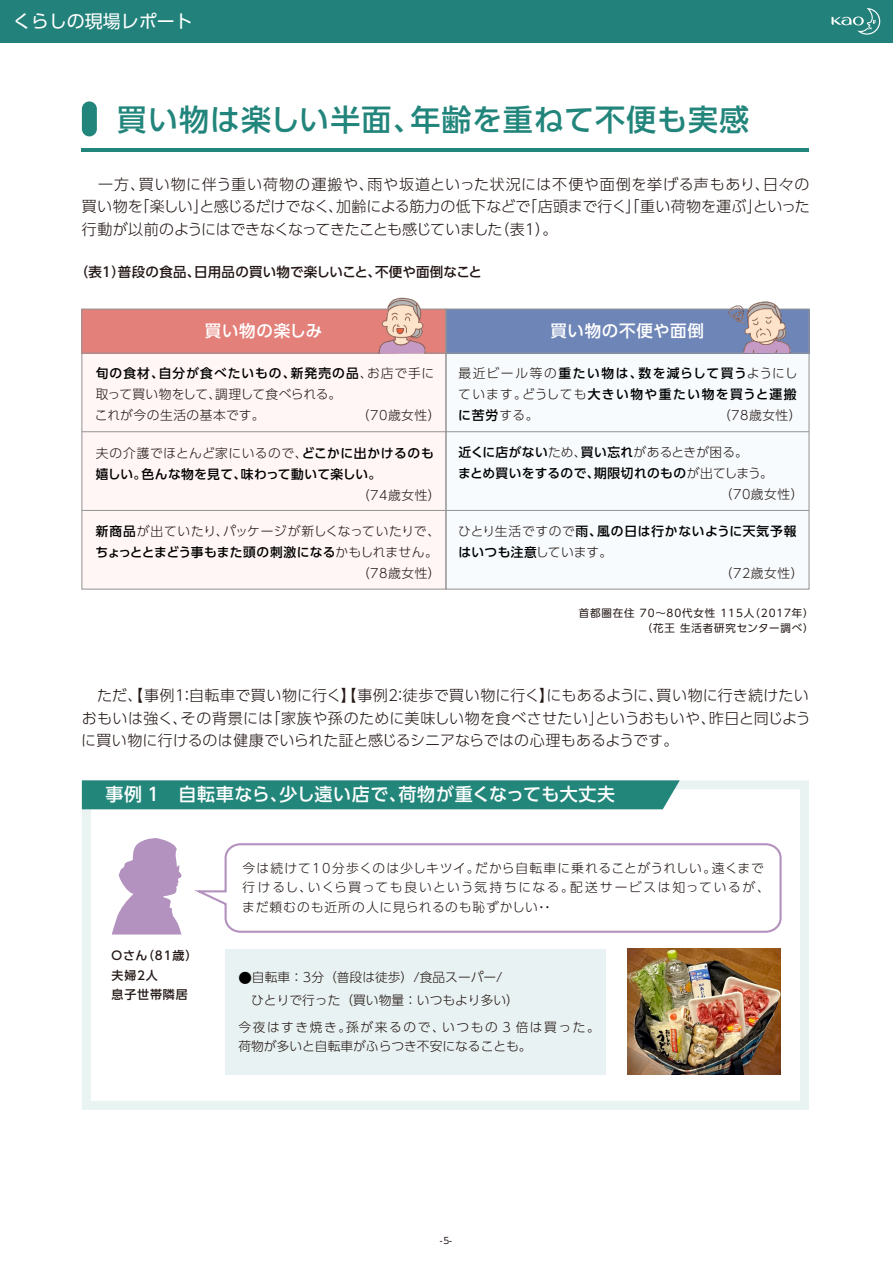
<style>
.page{position:relative;width:893px;height:1263px;background:#fff}
.page>*{position:absolute;margin:0;border:0;box-sizing:border-box;transform-origin:0 0}
.t1{font:500 30px "UD Shin Go Pro";letter-spacing:.03em;color:#22857b}
.t2{font:500 18px "UD Shin Go Pro";letter-spacing:.03em;color:#fff}
.t3{font:18px "UD Shin Go Pro";color:#fff}
.t4{font:500 16.5px "UD Shin Go Pro";letter-spacing:.04em;color:#fff}
.t5{font:300 15px/22.5px "UD Shin Go Pro";letter-spacing:.005em;color:#231815;text-align:justify}
.t6{font:500 13.5px "UD Shin Go Pro";letter-spacing:.015em;color:#231815}
.t7{font:300 12.75px/19.5px "UD Shin Go Pro";letter-spacing:.08em;color:#231815}
.t8{font:300 12.75px/22px "UD Shin Go Pro";color:#231815}
.t9{font:500 12.75px/21px "UD Shin Go Pro";letter-spacing:.04em;color:#000}
.t10{font:300 12.75px/21px "UD Shin Go Pro";letter-spacing:.04em;color:#231815;text-align:right}
.t11{font:300 12.75px/21px "UD Shin Go Pro";letter-spacing:.02em;color:#231815}
.t12{font:500 12.75px/21px "UD Shin Go Pro";letter-spacing:.11em;color:#000}
.t13{font:500 12.75px "UD Shin Go Pro";letter-spacing:.06em;color:#000}
.t14{font:300 12.75px "UD Shin Go Pro";letter-spacing:.005em;color:#231815}
.t15{font:500 12px/19.5px "UD Shin Go Pro";letter-spacing:.07em;color:#231815}
.t16{font:10.5px/15px "UD Shin Go Pro";letter-spacing:.08em;color:#231815;text-align:right}
.t17{font:9px "UD Shin Go Pro";color:#231815}
.s1{font-weight:500;color:#000}
.s2{font-weight:300;color:#231815}
.s3{font-family:"Koz Go Pr 6 N";font-weight:400;font-size:13.5px;color:#000}
</style>
<div class="page">
<div style="left:0;top:0;width:893px;height:42px;background:#22827b"></div>
<svg style="left:831px;top:8px;width:49px;height:27px"></svg>
<hr style="left:82px;top:149px;width:727px;height:3px;background:#22857b">
<div style="left:82px;top:101px;width:15px;height:35px;background:#22857b;border-radius:7px"></div>
<div style="left:82px;top:353px;width:364px;height:236px;background:#fff6f5"></div>
<div style="left:446px;top:353px;width:363px;height:236px;background:#f7fbfd"></div>
<div style="left:82px;top:309px;width:364px;height:44px;background:#e38079"></div>
<div style="left:446px;top:309px;width:363px;height:44px;background:#6e85b7"></div>
<div style="left:81px;top:309px;width:365px;height:280px;border:1px solid #939394"></div>
<div style="left:445px;top:309px;width:364px;height:280px;border:1px solid #939394"></div>
<hr style="left:82px;top:353px;width:727px;height:1px;background:#939394">
<hr style="left:82px;top:431px;width:727px;height:1px;background:#939394">
<hr style="left:82px;top:510px;width:727px;height:1px;background:#939394">
<svg style="left:82px;top:780px;width:727px;height:330px"></svg>
<div style="left:82px;top:780px;width:598px;height:29px;background:#22867b"></div>
<img style="left:627px;top:949px;width:154px;height:125px">
<img style="left:375px;top:298px;width:55px;height:55px">
<img style="left:727px;top:301px;width:67px;height:52px">
<p class="t3" style="left:13px;top:7px;width:182px">くらしの現場レポート</p>
<h1 class="t1" style="left:117px;top:95px;width:634px">買い物は楽しい半面、年齢を重ねて不便も実感</h1>
<p class="t5" style="left:82px;top:172px;width:729px;text-indent:16px">一方、買い物に伴う重い荷物の運搬や、雨や坂道といった状況には不便や面倒を挙げる声もあり、日々の買い物を「楽しい」と感じるだけでなく、加齢による筋力の低下などで「店頭まで行く」「重い荷物を運ぶ」といった行動が以前のようにはできなくなってきたことも感じていました（表１）。</p>
<p class="t6" style="left:75px;top:261px;width:409px">（表1）普段の食品、日用品の買い物で楽しいこと、不便や面倒なこと</p>
<p class="t4" style="left:205px;top:317px;width:119px">買い物の楽しみ</p>
<p class="t4" style="left:550px;top:317px;width:155px">買い物の不便や面倒</p>
<p class="t11" style="left:95px;top:362px;width:347px"><span class="s1">旬の食材、自分が食べたいもの、新発売の品</span>、お店で手に取って買い物をして、調理して食べられる。<br>これが今の生活の基本です。　　　　　　　（70歳女性）</p>
<p class="t12" style="left:458px;top:362px;width:341px"><span class="s2">最近ビール等の</span>重たい物は、数を減らして買う<span class="s2">ようにしています。どうしても</span>大きい物や重たい物を買うと運搬</p>
<p class="t14" style="left:458px;top:442px;width:291px"><span class="s1">近くに店がない</span>ため、<span class="s1">買い忘れ</span>があるときが困る。</p>
<p class="t9" style="left:458px;top:462px;width:316px">まとめ買いをするので、期限切れのもの<span class="s2">が出てしまう。</span></p>
<p class="t10" style="left:720px;top:483px;width:85px">（70歳女性）</p>
<p class="t13" style="left:458px;top:521px;width:340px"><span class="s2">ひとり生活ですので</span>雨、風の日は行かないように天気予報</p>
<p class="t9" style="left:458px;top:541px;width:155px">はいつも注意<span class="s2">しています。</span></p>
<p class="t10" style="left:720px;top:562px;width:85px">（72歳女性）</p>
<p class="t9" style="left:96px;top:442px;width:340px"><span class="s2">夫の介護でほとんど家にいるので、</span>どこかに出かけるのも嬉しい。色んな物を見て、味わって動いて楽しい。</p>
<p class="t10" style="left:357px;top:484px;width:85px">（74歳女性）</p>
<p class="t10" style="left:96px;top:520px;width:347px"><span class="s1">新商品</span>が出ていたり、パッケージが新しくなっていたりで、<span class="s1">ちょっととまどう事もまた頭の刺激になる</span>かもしれません。（78歳女性）</p>
<p class="t16" style="left:579px;top:605px;width:236px">首都圏在住 70～80代女性 115人（2017年）（花王 生活者研究センター調べ）</p>
<p class="t5" style="left:81px;top:684px;width:731px;text-align:left">　ただ、【事例１：自転車で買い物に行く】【事例２：徒歩で買い物に行く】にもあるように、買い物に行き続けたいおもいは強く、その背景には「家族や孫のために美味しい物を食べさせたい」というおもいや、昨日と同じように買い物に行けるのは健康でいられた証と感じるシニアならではの心理もあるようです。</p>
<p class="t2" style="left:106px;top:780px;width:511px">事例 1　自転車なら、少し遠い店で、荷物が重くなっても大丈夫</p>
<p class="t15" style="left:111px;top:945px;width:88px">Ｏさん（81歳）夫婦2人<br>息子世帯隣居</p>
<p class="t7" style="left:242px;top:858px;width:529px">今は続けて10分歩くのは少しキツイ。だから自転車に乗れることがうれしい。遠くまで行けるし、いくら買っても良いという気持ちになる。配送サービスは知っているが、まだ頼むのも近所の人に見られるのも恥ずかしい・・</p>
<p class="t8" style="left:238px;top:966px;width:282px"><span class="s3">●</span>自転車：3分（普段は徒歩）/食品スーパー/<br>　ひとりで行った（買い物量：いつもより多い）</p>
<p class="t8" style="left:238px;top:1016px;width:363px;line-height:19.5px">今夜はすき焼き。孫が来るので、いつもの 3 倍は買った。荷物が多いと自転車がふらつき不安になることも。</p>
<p class="t17" style="left:440px;top:1233px;width:14px">-5-</p>
</div>
